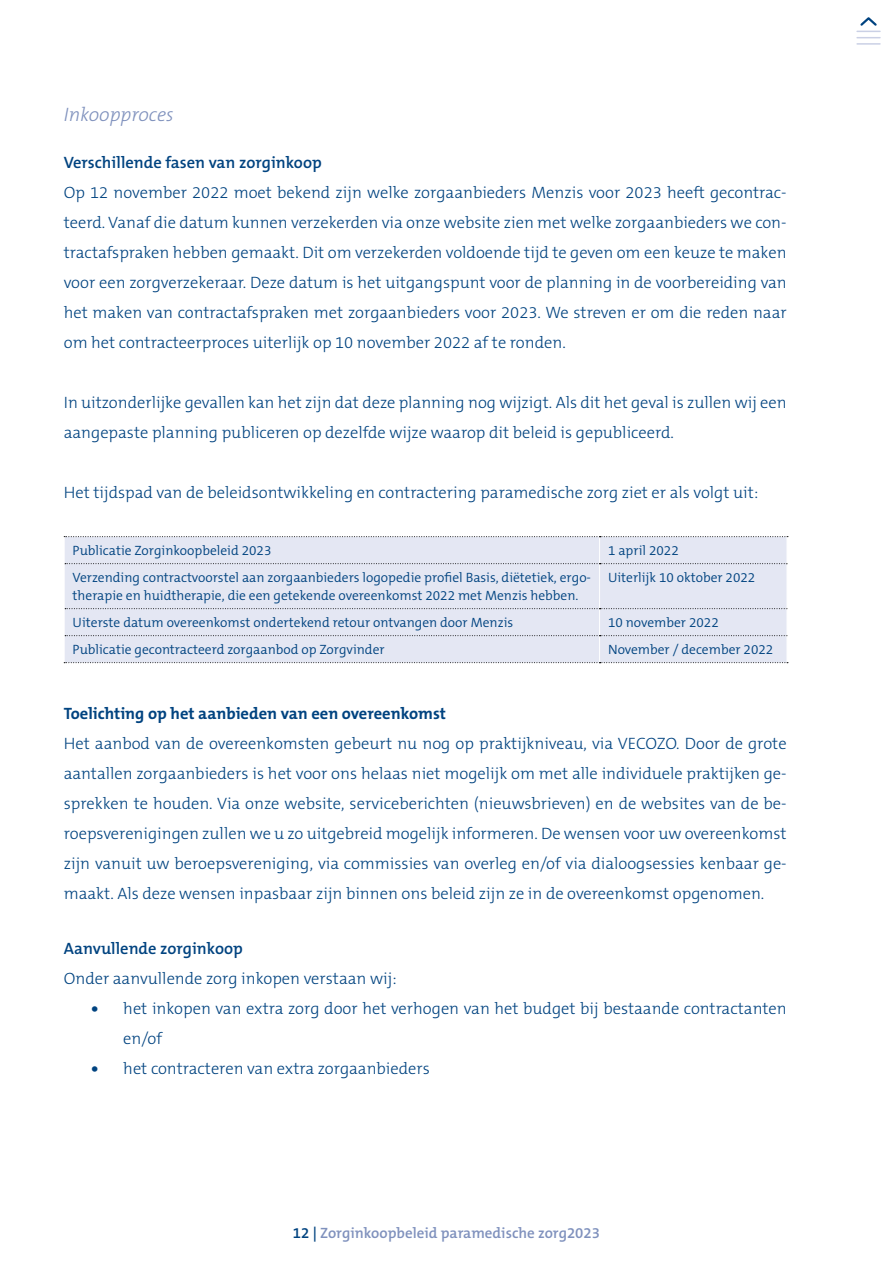
<style>
.page{position:relative;width:893px;height:1263px;background:#fff}
.page>*{position:absolute;margin:0;border:0;box-sizing:border-box;transform-origin:0 0}
.t1{font:italic 300 19.5px "The Mix B W3";color:#7f91bd}
.t2{font:300 16.5px/30px "The Mix B W3";color:#004380;text-align:justify}
.t3{font:600 16.5px "The Mix B W6";color:#004380}
.t4{font:700 16.5px "The Mix B W7";color:#004380}
.t5{font:600 15px "The Mix B W6";color:#7f91bd}
.t6{font:300 13.5px/18px "The Mix B W4";color:#004380}
.s1{font-size:27px}
.s2{color:#004380}
</style>
<div class="page">
<svg style="left:857px;top:17px;width:23px;height:21px"></svg>
<hr style="left:857px;top:43px;width:23px;height:2px;background:#cad0e5">
<div style="left:65px;top:564px;width:722px;height:44px;background:#e4e7f3"></div>
<hr style="left:599px;top:564px;width:1px;height:44px;background:#fff">
<div style="left:64px;top:608px;width:724px;height:55px;background:#e4e7f3"></div>
<svg style="left:64px;top:536px;width:724px;height:28px;background:#dfe2ed"></svg>
<p class="t1" style="left:64px;top:103px;width:111px">Inkoopproces</p>
<p class="t3" style="left:64px;top:152px;width:259px">Verschillende fasen van zorginkoop</p>
<p class="t2" style="left:64px;top:177px;width:724px">Op 12 november 2022 moet bekend zijn welke zorgaanbieders Menzis voor 2023 heeft gecontrac&shy;teerd. Vanaf die datum kunnen verzekerden via onze website zien met welke zorgaanbieders we con&shy;tractafspraken hebben gemaakt. Dit om verzekerden voldoende tijd te geven om een keuze te maken voor een zorgverzekeraar. Deze datum is het uitgangspunt voor de planning in de voorbereiding van het maken van contractafspraken met zorgaanbieders voor 2023. We streven er om die reden naar om het contracteerproces uiterlijk op 10 november 2022 af te ronden.</p>
<p class="t2" style="left:64px;top:387px;width:724px">In uitzonderlijke gevallen kan het zijn dat deze planning nog wijzigt. Als dit het geval is zullen wij een aangepaste planning publiceren op dezelfde wijze waarop dit beleid is gepubliceerd.</p>
<p class="t2" style="left:64px;top:477px;width:696px">Het tijdspad van de beleidsontwikkeling en contractering paramedische zorg ziet er als volgt uit:</p>
<p class="t6" style="left:73px;top:542px;width:200px">Publicatie Zorginkoopbeleid 2023</p>
<p class="t6" style="left:608px;top:542px;width:72px">1 april 2022</p>
<p class="t6" style="left:73px;top:569px;width:520px">Verzending contractvoorstel aan zorgaanbieders logopedie profiel Basis, diëtetiek, ergo&shy;therapie en huidtherapie, die een getekende overeenkomst 2022 met Menzis hebben.</p>
<p class="t6" style="left:608px;top:569px;width:149px">Uiterlijk 10 oktober 2022</p>
<p class="t6" style="left:73px;top:614px;width:442px">Uiterste datum overeenkomst ondertekend retour ontvangen door Menzis</p>
<p class="t6" style="left:608px;top:614px;width:112px">10 november 2022</p>
<p class="t6" style="left:73px;top:641px;width:313px">Publicatie gecontracteerd zorgaanbod op Zorgvinder</p>
<p class="t6" style="left:608px;top:641px;width:167px">November / december 2022</p>
<p class="t4" style="left:64px;top:703px;width:384px">Toelichting op het aanbieden van een overeenkomst</p>
<p class="t2" style="left:64px;top:728px;width:724px">Het aanbod van de overeenkomsten gebeurt nu nog op praktijkniveau, via VECOZO. Door de grote aantallen zorgaanbieders is het voor ons helaas niet mogelijk om met alle individuele praktijken ge&shy;sprekken te houden. Via onze website, serviceberichten (nieuwsbrieven) en de websites van de be&shy;roepsverenigingen zullen we u zo uitgebreid mogelijk informeren. De wensen voor uw overeenkomst zijn vanuit uw beroepsvereniging, via commissies van overleg en/of via dialoogsessies kenbaar ge&shy;maakt. Als deze wensen inpasbaar zijn binnen ons beleid zijn ze in de overeenkomst opgenomen.</p>
<p class="t3" style="left:64px;top:938px;width:181px">Aanvullende zorginkoop</p>
<p class="t2" style="left:64px;top:964px;width:335px">Onder aanvullende zorg inkopen verstaan wij:</p>
<p class="t2" style="left:123px;top:994px;width:665px;text-indent:-34px"><span class="s1">•</span> het inkopen van extra zorg door het verhogen van het budget bij bestaande contractanten en/of</p>
<p class="t2" style="left:89px;top:1054px;width:342px"><span class="s1">•</span> het contracteren van extra zorgaanbieders</p>
<p class="t5" style="left:293px;top:1223px;width:309px"><span class="s2">12 |</span> Zorginkoopbeleid paramedische zorg2023</p>
</div>
